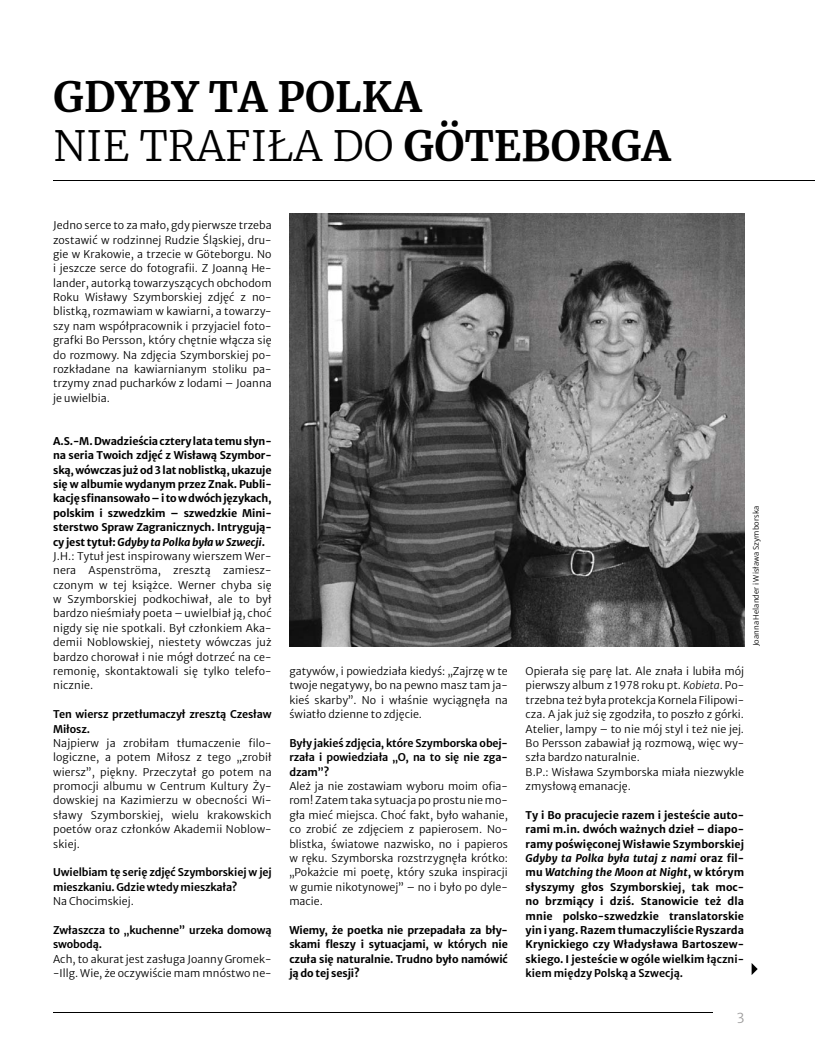
<style>
.page{position:relative;width:815px;height:1053px;background:#fff}
.page>*{position:absolute;margin:0;border:0;box-sizing:border-box;transform-origin:0 0}
.t1{font:700 41.25px/49.5px "Merriweather";letter-spacing:.005em;color:#000}
.t2{font:300 13.75px "Merriweather Sans";color:#9d9c9c}
.t3{font:300 10.62px/14.4px "Merriweather Sans";letter-spacing:.005em;color:#000;text-align:justify}
.t4{font:700 10.62px/14.4px "Merriweather Sans";letter-spacing:-.01em;color:#000;text-align:justify}
.t5{font:600 10.62px/14.4px "Merriweather Sans";letter-spacing:-.01em;color:#000}
.t6{font:300 7.5px "Merriweather Sans";letter-spacing:.01em;color:#000}
.s1{font-weight:300}
.s2{font-weight:700}
.s3{font-weight:700;font-style:italic}
.s4{font-weight:600}
.s5{font-style:italic}
</style>
<div class="page">
<hr style="left:53px;top:1011px;width:659px;height:1px;background:#000">
<hr style="left:53px;top:180px;width:762px;height:1px;background:#000">
<svg style="left:752px;top:963px;width:6px;height:12px"></svg>
<img style="left:289px;top:213px;width:455px;height:433px">
<h1 class="t1" style="left:53px;top:72px;width:619px">GDYBY TA POLKA<br><span class="s1">NIE TRAFIŁA DO</span> GÖTEBORGA</h1>
<p class="t3" style="left:53px;top:218px;width:220px">Jedno serce to za mało, gdy pierwsze trzeba zostawić w rodzinnej Rudzie Śląskiej, dru&shy;gie w Krakowie, a trzecie w Göteborgu. No i jeszcze serce do fotografii. Z Joanną He&shy;lander, autorką towarzyszących obchodom Roku Wisławy Szymborskiej zdjęć z no&shy;blistką, rozmawiam w kawiarni, a towarzy&shy;szy nam współpracownik i przyjaciel foto&shy;grafki Bo Persson, który chętnie włącza się do rozmowy. Na zdjęcia Szymborskiej po&shy;rozkładane na kawiarnianym stoliku pa&shy;trzymy znad pucharków z lodami – Joanna je uwielbia.</p>
<p class="t3" style="left:53px;top:434px;width:220px;text-align:left"><span class="s2">A.S.-M. Dwadzieścia cztery lata temu słyn&shy;na seria Twoich zdjęć z Wisławą Szymbor&shy;ską, wówczas już od 3 lat noblistką, ukazuje się w albumie wydanym przez Znak. Publi&shy;kację sfinansowało – i to w dwóch językach, polskim i szwedzkim – szwedzkie Mini&shy;sterstwo Spraw Zagranicznych. Intrygują&shy;cy jest tytuł:</span> <span class="s3">Gdyby ta Polka była w Szwecji</span><span class="s2">.<br></span>J.H.: Tytuł jest inspirowany wierszem Wer&shy;nera Aspenströma, zresztą zamiesz&shy;czonym w tej książce. Werner chyba się w Szymborskiej podkochiwał, ale to był bardzo nieśmiały poeta – uwielbiał ją, choć nigdy się nie spotkali. Był członkiem Aka&shy;demii Noblowskiej, niestety wówczas już bardzo chorował i nie mógł dotrzeć na ce&shy;remonię, skontaktowali się tylko telefo&shy;nicznie.</p>
<p class="t5" style="left:53px;top:707px;width:220px">Ten wiersz przetłumaczył zresztą Czesław<br>Miłosz.</p>
<p class="t3" style="left:53px;top:736px;width:220px">Najpierw ja zrobiłam tłumaczenie filo&shy;logiczne, a potem Miłosz z tego „zrobił wiersz”, piękny. Przeczytał go potem na promocji albumu w Centrum Kultury Ży&shy;dowskiej na Kazimierzu w obecności Wi&shy;sławy Szymborskiej, wielu krakowskich poetów oraz członków Akademii Noblow&shy;skiej.</p>
<p class="t5" style="left:53px;top:865px;width:220px">Uwielbiam tę serię zdjęć Szymborskiej w jej mieszkaniu. Gdzie wtedy mieszkała?</p>
<p class="t3" style="left:53px;top:894px;width:82px">Na Chocimskiej.</p>
<p class="t5" style="left:53px;top:922px;width:220px">Zwłaszcza to „kuchenne” urzeka domową swobodą.</p>
<p class="t3" style="left:53px;top:951px;width:220px">Ach, to akurat jest zasługa Joanny Gromek--Illg. Wie, że oczywiście mam mnóstwo ne-</p>
<p class="t3" style="left:289px;top:664px;width:220px">gatywów, i powiedziała kiedyś: „Zajrzę w te twoje negatywy, bo na pewno masz tam ja&shy;kieś skarby”. No i właśnie wyciągnęła na światło dzienne to zdjęcie.</p>
<p class="t5" style="left:289px;top:736px;width:220px;text-align:justify">Były jakieś zdjęcia, które Szymborska obej&shy;rzała i powiedziała „O, na to się nie zga&shy;dzam”?</p>
<p class="t3" style="left:289px;top:779px;width:220px">Ależ ja nie zostawiam wyboru moim ofia&shy;rom! Zatem taka sytuacja po prostu nie mo&shy;gła mieć miejsca. Choć fakt, było wahanie, co zrobić ze zdjęciem z papierosem. No&shy;blistka, światowe nazwisko, no i papieros w ręku. Szymborska rozstrzygnęła krótko: „Pokażcie mi poetę, który szuka inspiracji w gumie nikotynowej” – no i było po dyle&shy;macie.</p>
<p class="t4" style="left:289px;top:922px;width:220px">Wiemy, że poetka nie przepadała za bły&shy;skami fleszy i sytuacjami, <span class="s4">w których</span> nie czuła się naturalnie. Trudno było namówić ją do tej sesji?</p>
<p class="t3" style="left:526px;top:664px;width:220px;text-align:left">Opierała się parę lat. Ale znała i lubiła mój pierwszy album z 1978 roku pt. <span class="s5">Kobieta</span>. Po&shy;trzebna też była protekcja Kornela Filipowi&shy;cza. A jak już się zgodziła, to poszło z górki.<br>Atelier, lampy – to nie mój styl i też nie jej.<br>Bo Persson zabawiał ją rozmową, więc wy&shy;szła bardzo naturalnie.<br>B.P.: Wisława Szymborska miała niezwykle zmysłową emanację.</p>
<p class="t4" style="left:526px;top:807px;width:220px">Ty i Bo pracujecie razem i jesteście auto&shy;rami m.in. dwóch ważnych dzieł – diapo&shy;ramy poświęconej Wisławie Szymborskiej <span class="s5">Gdyby ta Polka była tutaj z nami</span> oraz fil&shy;mu <span class="s5">Watching the Moon at Night</span>, w którym słyszymy głos Szymborskiej, tak moc&shy;no brzmiący i dziś. Stanowicie też dla mnie polsko-szwedzkie translatorskie yin i yang. Razem tłumaczyliście Ryszarda Krynickiego czy Władysława Bartoszew&shy;skiego. I jesteście w ogóle wielkim <span class="s4">łączni&shy;kiem między Polską a Szwecją.</span></p>
<p class="t6" style="left:751px;top:646px;width:142px;rotate:-90deg">Joanna Helander i Wisława Szymborska</p>
<p class="t2" style="left:737px;top:1008px;width:9px">3</p>
</div>
